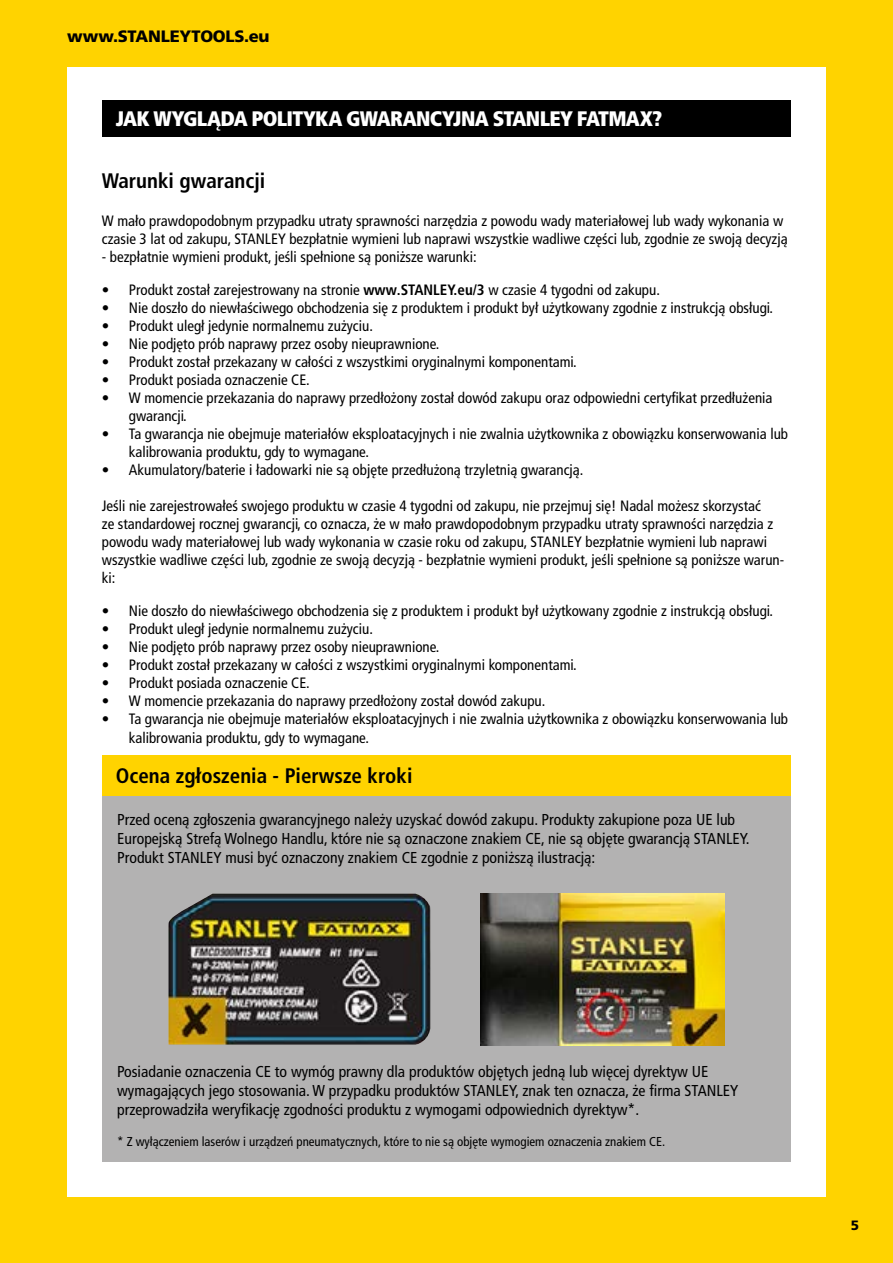
<style>
.page{position:relative;width:893px;height:1263px;background:#ffd300}
.page>*{position:absolute;margin:0;border:0;box-sizing:border-box;transform-origin:0 0}
.t1{font:700 condensed 21px "Frutiger LT Pro";color:#000}
.t2{font:900 condensed 21px "Frutiger LT Pro";letter-spacing:-.03em;color:#fff}
.t3{font:900 16.5px "Frutiger LT Pro";letter-spacing:-.015em;color:#000}
.t4{font:condensed 15.75px/18.9px "Frutiger LT Pro";color:#000}
.t5{font:condensed 15px/18px "Frutiger LT Pro";color:#000}
.t6{font:900 13.5px "Frutiger LT Pro";color:#000}
.t7{font:condensed 12.9px "Frutiger LT Pro";color:#000}
.s1{font-weight:700}
</style>
<div class="page">
<div style="left:67px;top:67px;width:758px;height:1129px;background:#fff"></div>
<div style="left:102px;top:795px;width:688px;height:367px;background:#b3b2b2"></div>
<div style="left:102px;top:100px;width:688px;height:36px;background:#000"></div>
<div style="left:102px;top:755px;width:688px;height:40px;background:#ffd300"></div>
<img style="left:480px;top:894px;width:245px;height:151px">
<img style="left:168px;top:894px;width:262px;height:151px">
<p class="t3" style="left:67px;top:27px;width:204px">www.STANLEYTOOLS.eu</p>
<h1 class="t2" style="left:116px;top:105px;width:548px">JAK WYGLĄDA POLITYKA GWARANCYJNA STANLEY FATMAX?</h1>
<h1 class="t1" style="left:102px;top:168px;width:165px">Warunki gwarancji</h1>
<p class="t5" style="left:102px;top:211px;width:687px">W mało prawdopodobnym przypadku utraty sprawności narzędzia z powodu wady materiałowej lub wady wykonania w czasie 3 lat od zakupu, STANLEY bezpłatnie wymieni lub naprawi wszystkie wadliwe części lub, zgodnie ze swoją decyzją</p>
<p class="t5" style="left:102px;top:247px;width:376px">- bezpłatnie wymieni produkt, jeśli spełnione są poniższe warunki:</p>
<p class="t5" style="left:102px;top:280px;width:560px">• Produkt został zarejestrowany na stronie <span class="s1">www.STANLEY.eu/3</span> w czasie 4 tygodni od zakupu.</p>
<p class="t5" style="left:102px;top:298px;width:673px">• Nie doszło do niewłaściwego obchodzenia się z produktem i produkt był użytkowany zgodnie z instrukcją obsługi.</p>
<p class="t5" style="left:102px;top:316px;width:273px">• Produkt uległ jedynie normalnemu zużyciu.</p>
<p class="t5" style="left:102px;top:334px;width:339px">• Nie podjęto prób naprawy przez osoby nieuprawnione.</p>
<p class="t5" style="left:102px;top:352px;width:476px">• Produkt został przekazany w całości z wszystkimi oryginalnymi komponentami.</p>
<p class="t5" style="left:102px;top:370px;width:210px">• Produkt posiada oznaczenie CE.</p>
<p class="t5" style="left:129px;top:388px;width:645px;text-indent:-27px">• W momencie przekazania do naprawy przedłożony został dowód zakupu oraz odpowiedni certyfikat przedłużenia gwarancji.</p>
<p class="t5" style="left:129px;top:424px;width:661px;text-indent:-27px">• Ta gwarancja nie obejmuje materiałów eksploatacyjnych i nie zwalnia użytkownika z obowiązku konserwowania lub kalibrowania produktu, gdy to wymagane.</p>
<p class="t5" style="left:102px;top:460px;width:483px">• Akumulatory/baterie i ładowarki nie są objęte przedłużoną trzyletnią gwarancją.</p>
<p class="t5" style="left:102px;top:496px;width:684px">Jeśli nie zarejestrowałeś swojego produktu w czasie 4 tygodni od zakupu, nie przejmuj się! Nadal możesz skorzystać<br>ze standardowej rocznej gwarancji, co oznacza, że w mało prawdopodobnym przypadku utraty sprawności narzędzia z powodu wady materiałowej lub wady wykonania w czasie roku od zakupu, STANLEY bezpłatnie wymieni lub naprawi wszystkie wadliwe części lub, zgodnie ze swoją decyzją - bezpłatnie wymieni produkt, jeśli spełnione są poniższe warun&shy;ki:</p>
<p class="t5" style="left:102px;top:601px;width:673px">• Nie doszło do niewłaściwego obchodzenia się z produktem i produkt był użytkowany zgodnie z instrukcją obsługi.</p>
<p class="t5" style="left:102px;top:619px;width:273px">• Produkt uległ jedynie normalnemu zużyciu.</p>
<p class="t5" style="left:102px;top:637px;width:339px">• Nie podjęto prób naprawy przez osoby nieuprawnione.</p>
<p class="t5" style="left:102px;top:655px;width:476px">• Produkt został przekazany w całości z wszystkimi oryginalnymi komponentami.</p>
<p class="t5" style="left:102px;top:673px;width:210px">• Produkt posiada oznaczenie CE.</p>
<p class="t5" style="left:102px;top:691px;width:445px">• W momencie przekazania do naprawy przedłożony został dowód zakupu.</p>
<p class="t5" style="left:129px;top:709px;width:661px;line-height:19.8px;text-indent:-27px">• Ta gwarancja nie obejmuje materiałów eksploatacyjnych i nie zwalnia użytkownika z obowiązku konserwowania lub kalibrowania produktu, gdy to wymagane.</p>
<h1 class="t1" style="left:116px;top:763px;width:298px">Ocena zgłoszenia - Pierwsze kroki</h1>
<p class="t4" style="left:117px;top:810px;width:634px">Przed oceną zgłoszenia gwarancyjnego należy uzyskać dowód zakupu. Produkty zakupione poza UE lub<br>Europejską Strefą Wolnego Handlu, które nie są oznaczone znakiem CE, nie są objęte gwarancją STANLEY.<br>Produkt STANLEY musi być oznaczony znakiem CE zgodnie z poniższą ilustracją:</p>
<p class="t4" style="left:117px;top:1062px;width:623px">Posiadanie oznaczenia CE to wymóg prawny dla produktów objętych jedną lub więcej dyrektyw UE wymagających jego stosowania. W przypadku produktów STANLEY, znak ten oznacza, że firma STANLEY przeprowadziła weryfikację zgodności produktu z wymogami odpowiednich dyrektyw*.</p>
<p class="t7" style="left:117px;top:1133px;width:549px">* Z wyłączeniem laserów i urządzeń pneumatycznych, które to nie są objęte wymogiem oznaczenia znakiem CE.</p>
<p class="t6" style="left:851px;top:1217px;width:10px">5</p>
</div>
